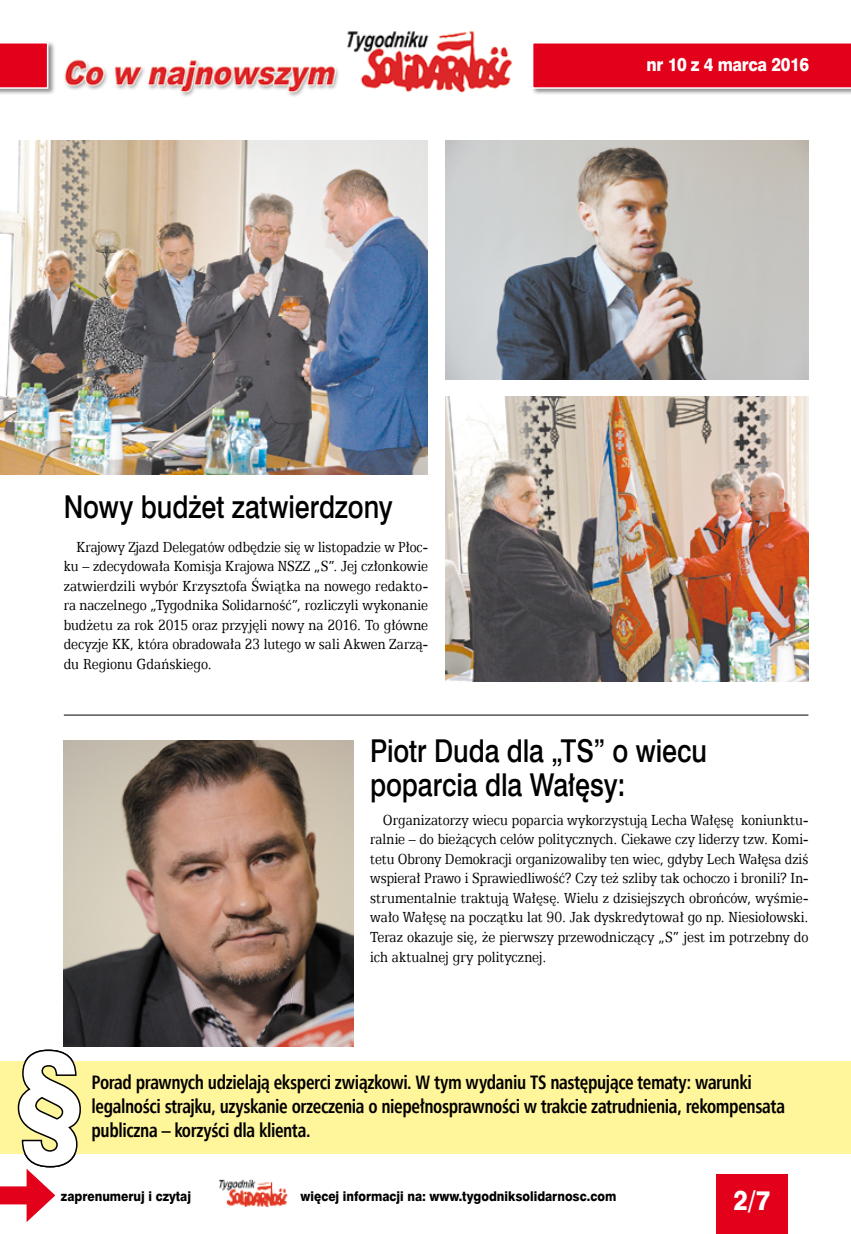
<style>
.page{position:relative;width:851px;height:1234px;background:#fff}
.page>*{position:absolute;margin:0;border:0;box-sizing:border-box;transform-origin:0 0}
.t1{font:31.5px/34.5px "Swis 721 Md EU";letter-spacing:-.005em;color:#000;scale:.85 1}
.t2{font:27px "Swis 721 Hv EU";color:#fff;scale:.9 1}
.t3{font:700 21px/24px "Humnst 777 Cn EU";letter-spacing:.01em;color:#000;text-align:justify;scale:.83 1}
.t4{font:700 19.5px/24px "Humnst 777 Cn EU";letter-spacing:-.02em;color:#000;scale:.91 1}
.t5{font:18.3px "Swis 721 Hv EU";letter-spacing:-.02em;color:#fff;scale:.9 1}
.t6{font:16.5px/19.5px "Egyptian 505 EU";color:#000;text-align:justify;scale:.85 1}
.t7{font:16.5px/19.5px "Egyptian 505 EU";color:#000;text-align:justify;scale:.83 1}
.t8{font:13.5px "Swis 721 Hv EU";color:#000;scale:.9 1}
</style>
<div class="page">
<div style="left:716px;top:1174px;width:72px;height:59px;background:#e2001a"></div>
<img style="left:219px;top:1179px;width:69px;height:27px">
<div style="left:0;top:1186px;width:38px;height:18px;background:#e2001a"></div>
<div style="left:0;top:1060px;width:850px;height:92px;background:#fff59b"></div>
<svg style="left:17px;top:1049px;width:65px;height:172px"></svg>
<img style="left:64px;top:31px;width:448px;height:65px">
<div style="left:530px;top:41px;width:320px;height:54px;background:#000;opacity:.45"></div>
<svg style="left:531px;top:42px;width:319px;height:47px;background:#e3122a"></svg>
<div style="left:0;top:41px;width:55px;height:54px;background:#000;opacity:.45"></div>
<svg style="left:0;top:42px;width:48px;height:47px;background:#e4162d"></svg>
<img style="left:64px;top:740px;width:289px;height:306px">
<hr style="left:64px;top:714px;width:744px;height:1px;background:#000">
<img style="left:0;top:140px;width:427px;height:334px">
<img style="left:445px;top:140px;width:363px;height:239px">
<img style="left:445px;top:396px;width:363px;height:285px">
<h1 class="t1" style="left:64px;top:491px;width:388px">Nowy budżet zatwierdzony</h1>
<p class="t7" style="left:64px;top:536px;width:440px;text-indent:13px">Krajowy Zjazd Delegatów odbędzie się w listopadzie w Płoc&shy;ku – zdecydowała Komisja Krajowa NSZZ „S”. Jej członkowie zatwierdzili wybór Krzysztofa Świątka na nowego redakto&shy;ra naczelnego „Tygodnika Solidarność”, rozliczyli wykonanie budżetu za rok 2015 oraz przyjęli nowy na 2016. To główne decyzje KK, która obradowała 23 lutego w sali Akwen Zarzą&shy;du Regionu Gdańskiego.</p>
<p class="t5" style="left:646px;top:53px;width:182px">nr 10 z 4 marca 2016</p>
<h1 class="t1" style="left:370px;top:735px;width:398px">Piotr Duda dla „TS” o wiecu poparcia dla Wałęsy:</h1>
<p class="t6" style="left:370px;top:809px;width:517px;text-indent:13px">Organizatorzy wiecu poparcia wykorzystują Lecha Wałęsę koniunktu&shy;ralnie – do bieżących celów politycznych. Ciekawe czy liderzy tzw. Komi&shy;tetu Obrony Demokracji organizowaliby ten wiec, gdyby Lech Wałęsa dziś wspierał Prawo i Sprawiedliwość? Czy też szliby tak ochoczo i bronili? In&shy;strumentalnie traktują Wałęsę. Wielu z dzisiejszych obrońców, wyśmie&shy;wało Wałęsę na początku lat 90. Jak dyskredytował go np. Niesiołowski.<br>Teraz okazuje się, że pierwszy przewodniczący „S” jest im potrzebny do ich aktualnej gry politycznej.</p>
<p class="t3" style="left:96px;top:1069px;width:761px">Porad prawnych udzielają eksperci związkowi. W tym wydaniu TS następujące tematy: międzyzakładowa komisja koordynacyjna (MKK), prawo do zasiłku przedemerytalnego a dochód z wynajmu</p>
<p class="t4" style="left:91px;top:1069px;width:763px">Porad prawnych udzielają eksperci związkowi. W tym wydaniu TS następujące tematy: warunki legalności strajku, uzyskanie orzeczenia o niepełnosprawności w trakcie zatrudnienia, rekompensata publiczna – korzyści dla klienta.</p>
<p class="t8" style="left:61px;top:1187px;width:146px">zaprenumeruj i czytaj</p>
<p class="t8" style="left:300px;top:1187px;width:352px">więcej informacji na: www.tygodniksolidarnosc.com</p>
<h2 class="t2" style="left:733px;top:1183px;width:42px">2/7</h2>
</div>
